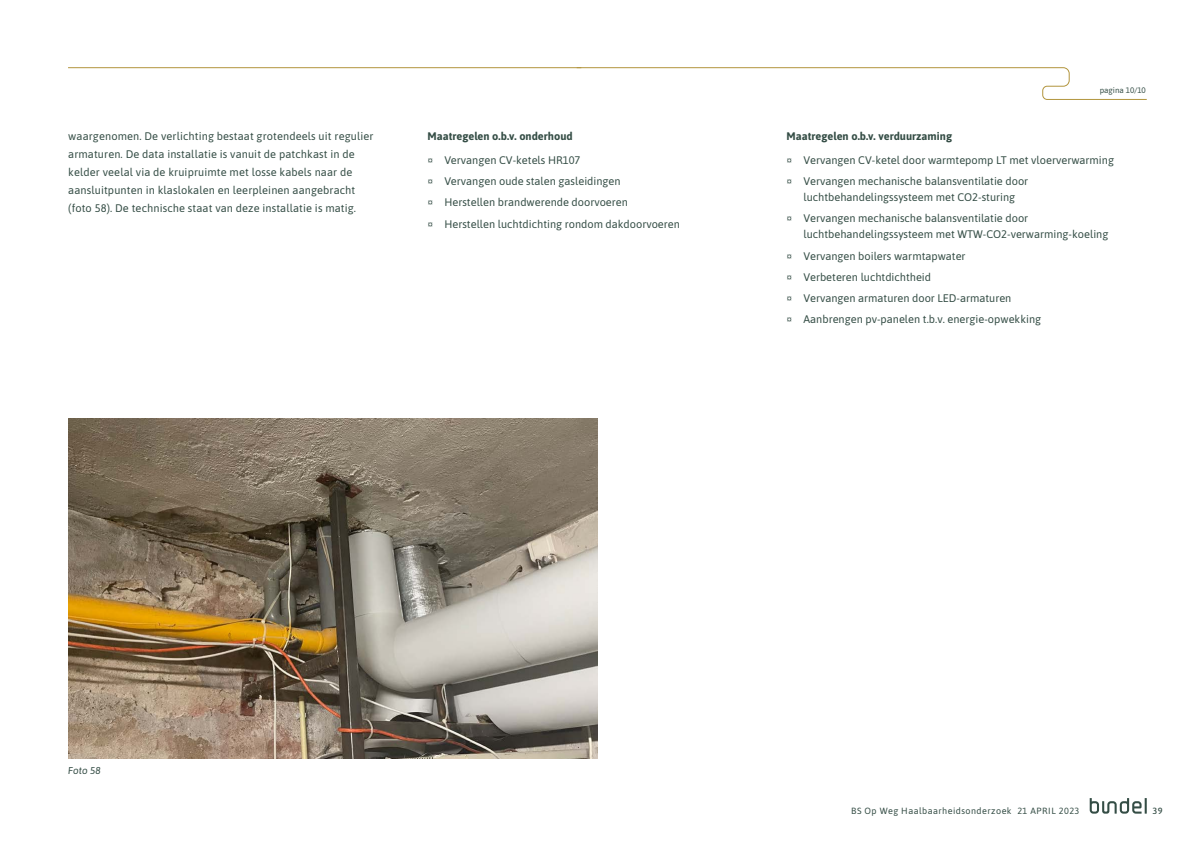
<style>
.page{position:relative;width:1191px;height:842px;background:#fff}
.page>*{position:absolute;margin:0;border:0;box-sizing:border-box;transform-origin:0 0}
.t1{font:11px/21.1px "Asap";color:#344d45}
.t2{font:700 11px "Asap";color:#344d45}
.t3{font:italic 10px "Asap";color:#344d45}
.t4{font:9px "Asap";letter-spacing:.05em;color:#344d45}
.t5{font:500 9px "Asap";color:#344d45}
.t6{font:8px "Asap";color:#344d45}
</style>
<div class="page">
<svg style="left:575px;top:67px;width:572px;height:33px"></svg>
<hr style="left:68px;top:67px;width:513px;height:1px;background:#b2953d">
<svg style="left:1089px;top:798px;width:57px;height:16px"></svg>
<img style="left:68px;top:418px;width:529px;height:340px">
<p class="t1" style="left:68px;top:126px;width:307px;line-height:18px">waargenomen. De verlichting bestaat grotendeels uit regulier armaturen. De data installatie is vanuit de patchkast in de kelder veelal via de kruipruimte met losse kabels naar de aansluitpunten in klaslokalen en leerpleinen aangebracht (foto 58). De technische staat van deze installatie is matig.</p>
<p class="t2" style="left:427px;top:128px;width:147px">Maatregelen o.b.v. onderhoud</p>
<p class="t1" style="left:427px;top:149px;width:254px">¤ Vervangen CV-ketels HR107<br>¤ Vervangen oude stalen gasleidingen<br>¤ Herstellen brandwerende doorvoeren<br>¤ Herstellen luchtdichting rondom dakdoorvoeren</p>
<p class="t6" style="left:1099px;top:85px;width:48px">pagina 10/10</p>
<p class="t2" style="left:786px;top:128px;width:167px">Maatregelen o.b.v. verduurzaming</p>
<p class="t1" style="left:786px;top:149px;width:329px">¤ Vervangen CV-ketel door warmtepomp LT met vloerverwarming ¤ Vervangen mechanische balansventilatie door</p>
<p class="t1" style="left:786px;top:186px;width:243px;text-align:center">luchtbehandelingssysteem met CO2-sturing<br>¤ Vervangen mechanische balansventilatie door</p>
<p class="t1" style="left:786px;top:223px;width:323px;text-indent:17px">luchtbehandelingssysteem met WTW-CO2-verwarming-koeling ¤ Vervangen boilers warmtapwater<br>¤ Verbeteren luchtdichtheid<br>¤ Vervangen armaturen door LED-armaturen<br>¤ Aanbrengen pv-panelen t.b.v. energie-opwekking</p>
<p class="t3" style="left:68px;top:764px;width:34px">Foto 58</p>
<p class="t4" style="left:851px;top:804px;width:230px">BS Op Weg Haalbaarheidsonderzoek 21 april 2023</p>
<p class="t5" style="left:1152px;top:804px;width:12px">39</p>
</div>
